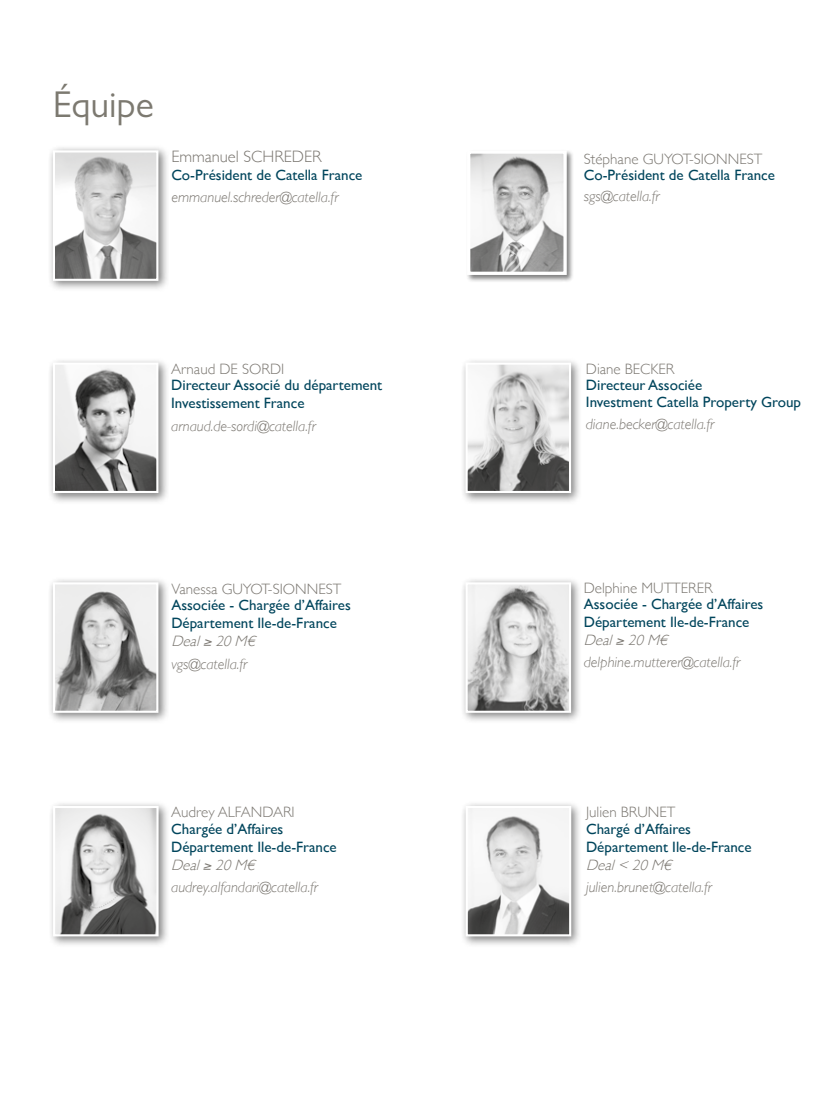
<style>
.page{position:relative;width:838px;height:1106px;background:#fff}
.page>*{position:absolute;margin:0;border:0;box-sizing:border-box;transform-origin:0 0}
.t1{font:37.5px "Gill Sans MT Pro";color:#7c7970}
.t2{font:300 16.5px "Gill Sans";color:#7b7771}
.t3{font:15px/18px "Gill Sans";color:#00455c}
.t4{font:italic 300 15px "Gill Sans";color:#7b7771}
.t5{font:300 15px "Gill Sans";color:#7b7771}
.t6{font:italic 300 15px "Gill Sans";color:#7b7771}
.s1{font-weight:300;font-style:italic;color:#7b7771}
.s2{color:#7b7771}
</style>
<div class="page">
<div style="left:48px;top:145px;width:121px;height:147px;background:#000;opacity:.5"></div>
<img style="left:56px;top:153px;width:99px;height:125px">
<div style="left:53px;top:150px;width:105px;height:131px;border:2px solid #fff"></div>
<div style="left:48px;top:357px;width:121px;height:147px;background:#000;opacity:.5"></div>
<img style="left:56px;top:365px;width:99px;height:125px">
<div style="left:53px;top:362px;width:105px;height:131px;border:2px solid #fff"></div>
<div style="left:460px;top:357px;width:122px;height:147px;background:#000;opacity:.5"></div>
<img style="left:468px;top:365px;width:100px;height:125px">
<div style="left:465px;top:362px;width:106px;height:131px;border:2px solid #fff"></div>
<div style="left:48px;top:576px;width:121px;height:148px;background:#000;opacity:.5"></div>
<img style="left:56px;top:585px;width:99px;height:125px">
<div style="left:53px;top:582px;width:105px;height:131px;border:2px solid #fff"></div>
<div style="left:460px;top:576px;width:122px;height:148px;background:#000;opacity:.5"></div>
<img style="left:468px;top:585px;width:100px;height:125px">
<div style="left:465px;top:582px;width:106px;height:131px;border:2px solid #fff"></div>
<div style="left:48px;top:800px;width:122px;height:147px;background:#000;opacity:.5"></div>
<img style="left:56px;top:809px;width:100px;height:124px">
<div style="left:53px;top:806px;width:106px;height:130px;border:2px solid #fff"></div>
<div style="left:460px;top:800px;width:122px;height:147px;background:#000;opacity:.5"></div>
<img style="left:469px;top:809px;width:99px;height:124px">
<div style="left:466px;top:806px;width:105px;height:130px;border:2px solid #fff"></div>
<div style="left:466px;top:149px;width:108px;height:133px;background:#000;opacity:.5"></div>
<img style="left:471px;top:154px;width:92px;height:117px">
<div style="left:467px;top:150px;width:100px;height:125px;border:3px solid #fff"></div>
<h1 class="t1" style="left:53px;top:82px;width:102px">Équipe</h1>
<p class="t2" style="left:171px;top:143px;width:152px">Emmanuel SCHREDER</p>
<p class="t3" style="left:171px;top:166px;width:193px">Co-Président de Catella France</p>
<p class="t4" style="left:171px;top:189px;width:168px">emmanuel.schreder@catella.fr</p>
<p class="t5" style="left:171px;top:357px;width:115px">Arnaud DE SORDI</p>
<p class="t3" style="left:171px;top:376px;width:212px">Directeur Associé du département<br>Investissement France</p>
<p class="t4" style="left:171px;top:417px;width:146px">arnaud.de-sordi@catella.fr</p>
<p class="t5" style="left:171px;top:577px;width:171px">Vanessa GUYOT-SIONNEST</p>
<p class="t3" style="left:171px;top:596px;width:181px">Associée - Chargée d’Affaires<br>Département Ile-de-France<br><span class="s1">Deal</span><span class="s2">≥</span><span class="s1">20M€</span></p>
<p class="t4" style="left:171px;top:655px;width:77px">vgs@catella.fr</p>
<p class="t5" style="left:171px;top:800px;width:125px">Audrey ALFANDARI</p>
<p class="t3" style="left:171px;top:819px;width:167px">Chargée d’Affaires<br>Département Ile-de-France<br><span class="s1">Deal</span><span class="s2">≥</span><span class="s1">20M€</span></p>
<p class="t4" style="left:171px;top:878px;width:148px">audrey.alfandari@catella.fr</p>
<p class="t5" style="left:584px;top:147px;width:180px">Stéphane GUYOT-SIONNEST</p>
<p class="t3" style="left:584px;top:166px;width:193px">Co-Président de Catella France</p>
<p class="t4" style="left:584px;top:188px;width:77px">sgs@catella.fr</p>
<p class="t5" style="left:586px;top:357px;width:90px">Diane BECKER</p>
<p class="t3" style="left:586px;top:377px;width:217px;line-height:16.5px">Directeur Associée<br>Investment Catella Property Group</p>
<p class="t4" style="left:586px;top:416px;width:130px">diane.becker@catella.fr</p>
<p class="t5" style="left:584px;top:576px;width:130px">Delphine MUTTERER</p>
<p class="t3" style="left:584px;top:595px;width:181px">Associée - Chargée d’Affaires<br>Département Ile-de-France<br><span class="s1">Deal</span><span class="s2">≥</span><span class="s1">20M€</span></p>
<p class="t4" style="left:584px;top:654px;width:158px">delphine.mutterer@catella.fr</p>
<p class="t5" style="left:586px;top:800px;width:91px">Julien BRUNET</p>
<p class="t3" style="left:586px;top:819px;width:167px">Chargé d’Affaires<br>Département Ile-de-France</p>
<p class="t6" style="left:586px;top:853px;width:92px">Deal&lt;20M€</p>
<p class="t4" style="left:586px;top:878px;width:127px">julien.brunet@catella.fr</p>
</div>
